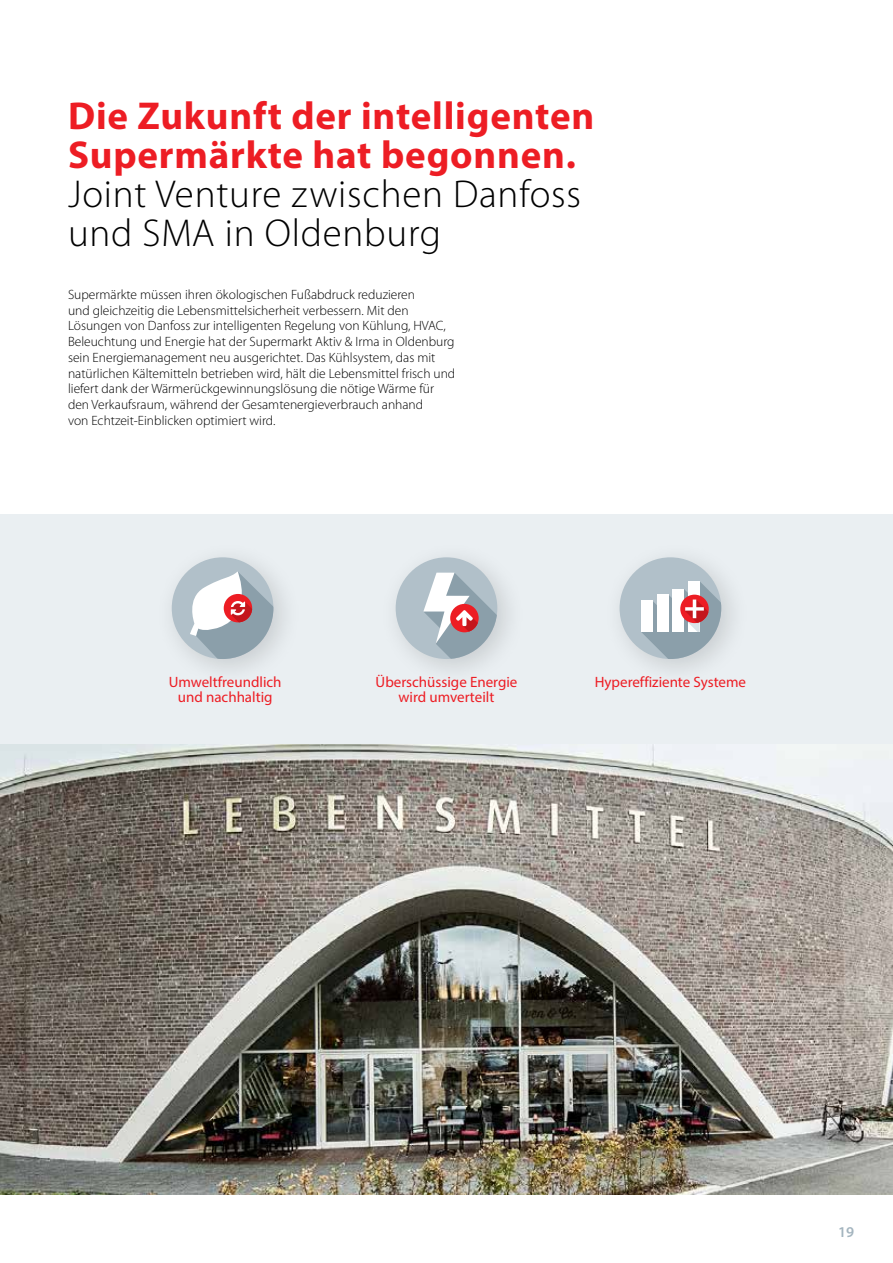
<style>
.page{position:relative;width:893px;height:1263px;background:#fff}
.page>*{position:absolute;margin:0;border:0;box-sizing:border-box;transform-origin:0 0}
.t1{font:700 39px/39px "Myriad Pro";letter-spacing:.02em;color:#ed1d24}
.t2{font:300 39px/39px "Myriad Pro";letter-spacing:.02em;color:#000}
.t3{font:15px/15px "Myriad Pro";color:#ed1d24;text-align:center}
.t4{font:600 15px "Myriad Pro";color:#a4b5bf}
.t5{font:300 13.5px/15.8px "Myriad Pro";color:#000}
</style>
<div class="page">
<div style="left:0;top:514px;width:893px;height:231px;background:#eaeff2"></div>
<div style="left:603px;top:540px;width:148px;height:148px;background:#000;opacity:.15"></div>
<div style="left:620px;top:557px;width:101px;height:102px;background:#b1c0c9;border-radius:50%"></div>
<svg style="left:641px;top:581px;width:80px;height:78px"></svg>
<div style="left:155px;top:540px;width:148px;height:148px;background:#000;opacity:.15"></div>
<div style="left:172px;top:557px;width:101px;height:102px;background:#b1c0c9;border-radius:50%"></div>
<svg style="left:186px;top:571px;width:87px;height:88px"></svg>
<div style="left:379px;top:540px;width:147px;height:148px;background:#000;opacity:.15"></div>
<div style="left:396px;top:557px;width:101px;height:102px;background:#b1c0c9;border-radius:50%"></div>
<svg style="left:423px;top:573px;width:74px;height:86px"></svg>
<img style="left:0;top:745px;width:893px;height:450px">
<h1 class="t1" style="left:68px;top:95px;width:528px">Die Zukunft der intelligenten<br>Supermärkte hat begonnen.</h1>
<h1 class="t2" style="left:68px;top:175px;width:515px">Joint Venture zwischen Danfoss und SMA in Oldenburg</h1>
<p class="t5" style="left:68px;top:287px;width:389px">Supermärkte müssen ihren ökologischen Fußabdruck reduzieren<br>und gleichzeitig die Lebensmittelsicherheit verbessern. Mit den Lösungen von Danfoss zur intelligenten Regelung von Kühlung, HVAC, Beleuchtung und Energie hat der Supermarkt Aktiv &amp; Irma in Oldenburg sein Energiemanagement neu ausgerichtet. Das Kühlsystem, das mit natürlichen Kältemitteln betrieben wird, hält die Lebensmittel frisch und liefert dank der Wärmerückgewinnungslösung die nötige Wärme für den Verkaufsraum, während der Gesamtenergieverbrauch anhand<br>von Echtzeit-Einblicken optimiert wird.</p>
<p class="t3" style="left:169px;top:674px;width:114px">Umweltfreundlich und nachhaltig</p>
<p class="t3" style="left:376px;top:674px;width:143px">Überschüssige Energie wird umverteilt</p>
<p class="t3" style="left:595px;top:674px;width:153px">Hypereffiziente Systeme</p>
<p class="t4" style="left:838px;top:1223px;width:18px">19</p>
</div>
